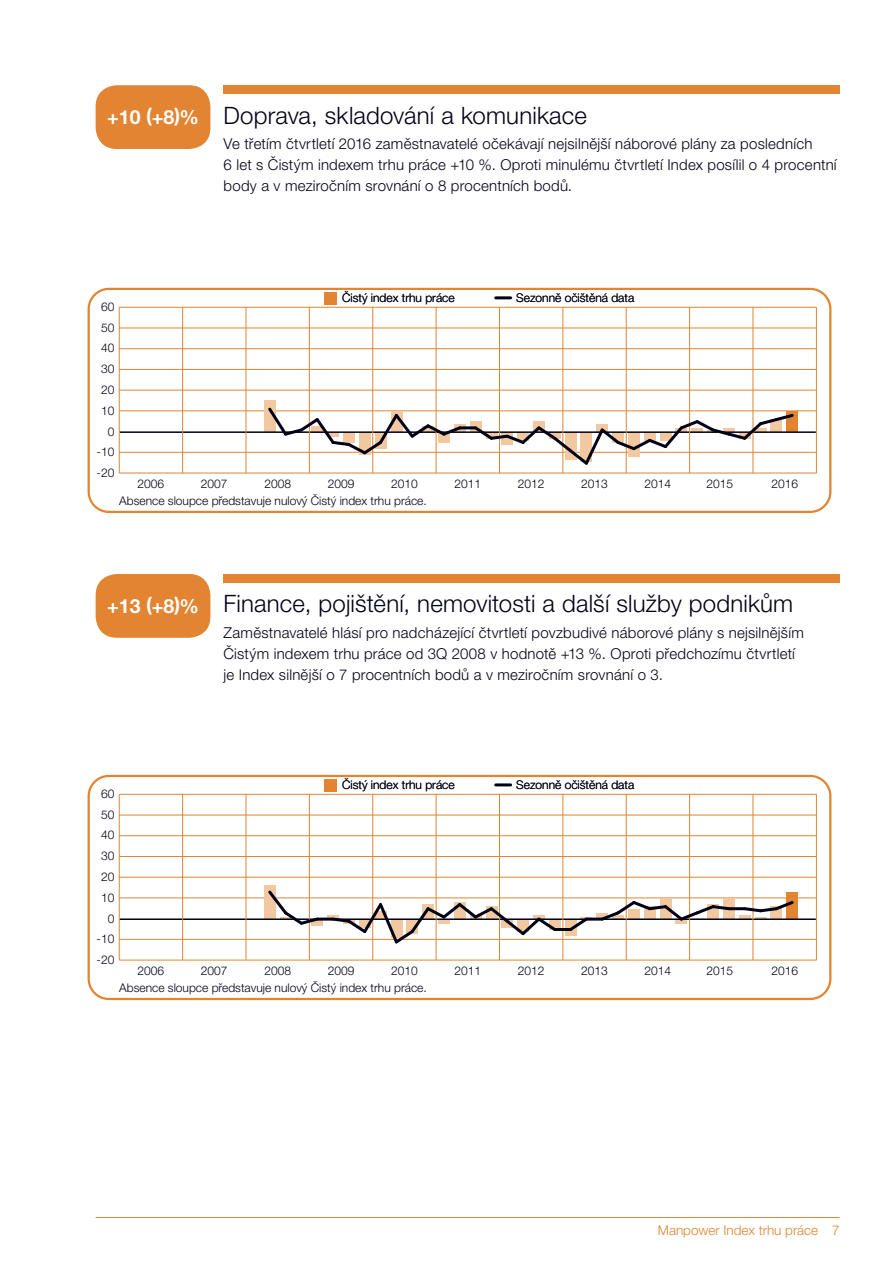
<style>
.page{position:relative;width:893px;height:1263px;background:#fff}
.page>*{position:absolute;margin:0;border:0;box-sizing:border-box;transform-origin:0 0}
.t1{font:300 24px "Helvetica Neue LT Pro";letter-spacing:.005em;color:#000116}
.t2{font:300 24px "Helvetica Neue LT Std";letter-spacing:.01em;color:#000116}
.t3{font:700 19.5px "Helvetica Neue LT Std";color:#fff}
.t4{font:300 15px/21px "Helvetica Neue LT Pro";letter-spacing:.015em;color:#000116}
.t5{font:300 13.5px "Helvetica Neue LT Pro";color:#e28431}
.t6{font:300 12px "Helvetica Neue LT Pro";color:#000116}
.t7{font:300 12px "Helvetica Neue LT Std";color:#000116}
.s1{font-weight:700;font-size:19.5px;color:#fff}
</style>
<div class="page">
<hr style="left:96px;top:1217px;width:743px;height:1px;background:#e28431">
<svg style="left:88px;top:288px;width:743px;height:225px"></svg>
<hr style="left:496px;top:296px;width:15px;height:3px;background:#000116">
<div style="left:324px;top:292px;width:12px;height:13px;background:#e28431"></div>
<hr style="left:119px;top:473px;width:697px;height:1px;background:#e28431">
<hr style="left:119px;top:452px;width:697px;height:1px;background:#e28431">
<hr style="left:119px;top:411px;width:697px;height:1px;background:#e28431">
<hr style="left:119px;top:390px;width:697px;height:1px;background:#e28431">
<hr style="left:119px;top:369px;width:697px;height:1px;background:#e28431">
<hr style="left:119px;top:348px;width:697px;height:1px;background:#e28431">
<hr style="left:119px;top:328px;width:697px;height:1px;background:#e28431">
<hr style="left:119px;top:307px;width:697px;height:1px;background:#e28431">
<div style="left:264px;top:401px;width:12px;height:31px;background:#f2c8a1"></div>
<div style="left:786px;top:411px;width:12px;height:21px;background:#e28431"></div>
<hr style="left:120px;top:431px;width:696px;height:2px;background:#000116">
<hr style="left:119px;top:307px;width:1px;height:166px;background:#e28431">
<hr style="left:182px;top:307px;width:1px;height:166px;background:#e28431">
<hr style="left:246px;top:307px;width:1px;height:166px;background:#e28431">
<hr style="left:309px;top:307px;width:1px;height:166px;background:#e28431">
<hr style="left:372px;top:307px;width:1px;height:166px;background:#e28431">
<hr style="left:436px;top:307px;width:1px;height:166px;background:#e28431">
<hr style="left:499px;top:307px;width:1px;height:166px;background:#e28431">
<hr style="left:563px;top:307px;width:1px;height:166px;background:#e28431">
<hr style="left:626px;top:307px;width:1px;height:166px;background:#e28431">
<hr style="left:689px;top:307px;width:1px;height:166px;background:#e28431">
<hr style="left:753px;top:307px;width:1px;height:166px;background:#e28431">
<hr style="left:816px;top:307px;width:1px;height:166px;background:#e28431">
<svg style="left:266px;top:405px;width:198px;height:52px"></svg>
<hr style="left:460px;top:426px;width:15px;height:3px;background:#000116">
<svg style="left:471px;top:412px;width:325px;height:55px"></svg>
<svg style="left:88px;top:775px;width:743px;height:225px"></svg>
<hr style="left:496px;top:783px;width:15px;height:3px;background:#000116">
<div style="left:324px;top:779px;width:12px;height:13px;background:#e28431"></div>
<hr style="left:119px;top:960px;width:697px;height:1px;background:#e28431">
<hr style="left:119px;top:939px;width:697px;height:1px;background:#e28431">
<hr style="left:119px;top:898px;width:697px;height:1px;background:#e28431">
<hr style="left:119px;top:877px;width:697px;height:1px;background:#e28431">
<hr style="left:119px;top:856px;width:697px;height:1px;background:#e28431">
<hr style="left:119px;top:836px;width:697px;height:1px;background:#e28431">
<hr style="left:119px;top:815px;width:697px;height:1px;background:#e28431">
<hr style="left:119px;top:794px;width:697px;height:1px;background:#e28431">
<div style="left:264px;top:886px;width:12px;height:33px;background:#f2c8a1"></div>
<div style="left:312px;top:919px;width:11px;height:6px;background:#f2c8a1"></div>
<div style="left:549px;top:919px;width:11px;height:11px;background:#f2c8a1"></div>
<div style="left:565px;top:919px;width:11px;height:17px;background:#f2c8a1"></div>
<div style="left:723px;top:898px;width:11px;height:21px;background:#f2c8a1"></div>
<hr style="left:739px;top:915px;width:11px;height:4px;background:#f2c8a1">
<div style="left:786px;top:892px;width:12px;height:27px;background:#e28431"></div>
<hr style="left:120px;top:918px;width:696px;height:2px;background:#000116">
<hr style="left:119px;top:794px;width:1px;height:166px;background:#e28431">
<hr style="left:182px;top:794px;width:1px;height:166px;background:#e28431">
<hr style="left:246px;top:794px;width:1px;height:166px;background:#e28431">
<hr style="left:309px;top:794px;width:1px;height:166px;background:#e28431">
<hr style="left:372px;top:794px;width:1px;height:166px;background:#e28431">
<hr style="left:436px;top:794px;width:1px;height:166px;background:#e28431">
<hr style="left:499px;top:794px;width:1px;height:166px;background:#e28431">
<hr style="left:563px;top:794px;width:1px;height:166px;background:#e28431">
<hr style="left:626px;top:794px;width:1px;height:166px;background:#e28431">
<hr style="left:689px;top:794px;width:1px;height:166px;background:#e28431">
<hr style="left:753px;top:794px;width:1px;height:166px;background:#e28431">
<hr style="left:816px;top:794px;width:1px;height:166px;background:#e28431">
<svg style="left:265px;top:888px;width:56px;height:39px"></svg>
<hr style="left:317px;top:918px;width:16px;height:3px;background:#000116">
<svg style="left:330px;top:900px;width:229px;height:46px"></svg>
<hr style="left:555px;top:928px;width:15px;height:3px;background:#000116">
<svg style="left:566px;top:915px;width:26px;height:19px"></svg>
<hr style="left:586px;top:918px;width:16px;height:3px;background:#000116">
<svg style="left:598px;top:898px;width:134px;height:25px"></svg>
<hr style="left:729px;top:907px;width:16px;height:3px;background:#000116">
<svg style="left:741px;top:899px;width:55px;height:20px"></svg>
<div style="left:224px;top:85px;width:616px;height:9px;background:#e28431"></div>
<div style="left:224px;top:574px;width:616px;height:9px;background:#e28431"></div>
<div style="left:96px;top:574px;width:114px;height:64px;background:#e28431;border-radius:21px"></div>
<div style="left:96px;top:85px;width:114px;height:64px;background:#e28431;border-radius:21px"></div>
<h1 class="t2" style="left:107px;top:106px;width:481px"><span class="s1">+10 (+8)%</span> Doprava, skladování a komunikace</h1>
<p class="t4" style="left:224px;top:134px;width:615px">Ve třetím čtvrtletí 2016 zaměstnavatelé očekávají nejsilnější náborové plány za posledních<br>6 let s Čistým indexem trhu práce +10 %. Oproti minulému čtvrtletí Index posílil o 4 procentní body a v meziročním srovnání o 8 procentních bodů.</p>
<p class="t7" style="left:101px;top:302px;width:15px">60</p>
<p class="t7" style="left:101px;top:323px;width:15px">50</p>
<p class="t7" style="left:101px;top:344px;width:15px">40</p>
<p class="t7" style="left:101px;top:365px;width:15px">30</p>
<p class="t7" style="left:101px;top:385px;width:15px">20</p>
<p class="t7" style="left:101px;top:406px;width:15px">10</p>
<p class="t7" style="left:108px;top:427px;width:8px">0</p>
<p class="t7" style="left:97px;top:448px;width:19px">-10</p>
<p class="t7" style="left:97px;top:469px;width:19px">-20</p>
<p class="t6" style="left:342px;top:293px;width:114px">Čistý index trhu práce</p>
<p class="t6" style="left:516px;top:293px;width:119px">Sezonně očištěná data</p>
<p class="t7" style="left:201px;top:480px;width:28px">2007</p>
<p class="t6" style="left:119px;top:496px;width:309px">Absence sloupce představuje nulový Čistý index trhu práce.</p>
<p class="t7" style="left:138px;top:480px;width:28px">2006</p>
<p class="t7" style="left:264px;top:480px;width:28px">2008</p>
<p class="t7" style="left:328px;top:480px;width:28px">2009</p>
<p class="t7" style="left:391px;top:480px;width:28px">2010</p>
<p class="t7" style="left:454px;top:480px;width:28px">2011</p>
<p class="t7" style="left:518px;top:480px;width:28px">2012</p>
<p class="t7" style="left:581px;top:480px;width:28px">2013</p>
<p class="t7" style="left:645px;top:480px;width:28px">2014</p>
<p class="t7" style="left:706px;top:480px;width:28px">2015</p>
<p class="t7" style="left:771px;top:480px;width:28px">2016</p>
<h2 class="t3" style="left:107px;top:599px;width:93px">+13 (+8)%</h2>
<h1 class="t1" style="left:224px;top:595px;width:571px">Finance, pojištění, nemovitosti a další služby podnikům</h1>
<p class="t4" style="left:224px;top:623px;width:582px">Zaměstnavatelé hlásí pro nadcházející čtvrtletí povzbudivé náborové plány s nejsilnějším<br>Čistým indexem trhu práce od 3Q 2008 v hodnotě +13 %. Oproti předchozímu čtvrtletí je Index silnější o 7 procentních bodů a v meziročním srovnání o 3.</p>
<p class="t7" style="left:101px;top:789px;width:15px">60</p>
<p class="t7" style="left:101px;top:810px;width:15px">50</p>
<p class="t7" style="left:101px;top:831px;width:15px">40</p>
<p class="t7" style="left:101px;top:852px;width:15px">30</p>
<p class="t7" style="left:101px;top:872px;width:15px">20</p>
<p class="t7" style="left:101px;top:893px;width:15px">10</p>
<p class="t7" style="left:108px;top:914px;width:8px">0</p>
<p class="t7" style="left:97px;top:935px;width:19px">-10</p>
<p class="t7" style="left:97px;top:956px;width:19px">-20</p>
<p class="t6" style="left:342px;top:781px;width:114px">Čistý index trhu práce</p>
<p class="t6" style="left:516px;top:780px;width:119px">Sezonně očištěná data</p>
<p class="t7" style="left:201px;top:967px;width:28px">2007</p>
<p class="t6" style="left:119px;top:983px;width:309px">Absence sloupce představuje nulový Čistý index trhu práce.</p>
<p class="t7" style="left:138px;top:967px;width:28px">2006</p>
<p class="t7" style="left:264px;top:967px;width:28px">2008</p>
<p class="t7" style="left:328px;top:967px;width:28px">2009</p>
<p class="t7" style="left:391px;top:967px;width:28px">2010</p>
<p class="t7" style="left:454px;top:967px;width:28px">2011</p>
<p class="t7" style="left:518px;top:967px;width:28px">2012</p>
<p class="t7" style="left:581px;top:967px;width:28px">2013</p>
<p class="t7" style="left:645px;top:967px;width:28px">2014</p>
<p class="t7" style="left:706px;top:967px;width:28px">2015</p>
<p class="t7" style="left:771px;top:967px;width:28px">2016</p>
<p class="t5" style="left:658px;top:1225px;width:183px">Manpower Index trhu práce 7</p>
</div>
